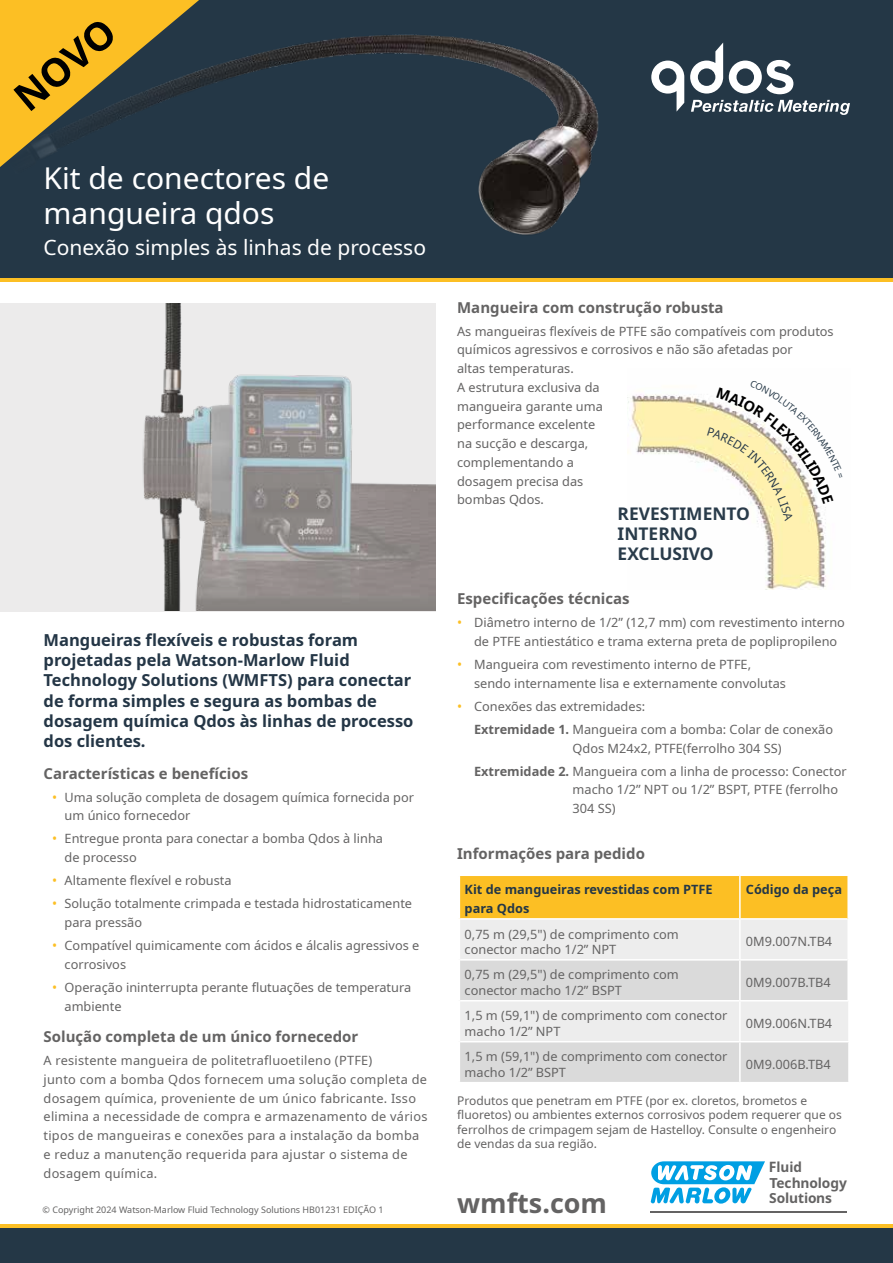
<style>
.page{position:relative;width:893px;height:1263px;background:#fff}
.page>*{position:absolute;margin:0;border:0;box-sizing:border-box;transform-origin:0 0}
.t1{font:700 39px "Noto Sans";color:#000}
.t2{font:30px/34.5px "Noto Sans";color:#fff}
.t3{font:700 27px "Noto Sans";color:#646363}
.t4{font:21px "Noto Sans";color:#fff}
.t5{font:700 17.4px/20.2px "Noto Sans";color:#293b4a}
.t6{font:700 16.5px/20.2px "Noto Sans";color:#243646}
.t7{font:700 15px "Noto Sans";color:#646363}
.t8{font:700 13.8px/15.8px "Noto Sans";letter-spacing:-.01em;color:#646363}
.t9{font:12.75px/18.8px "Noto Sans";color:#646363}
.t10{font:12.75px/18.8px "Noto Sans";letter-spacing:.02em;color:#646363}
.t11{font:700 12.75px/18.8px "Noto Sans";color:#243746}
.t12{font:12px/14.4px "Noto Sans";color:#646363}
.t13{font:9px "Noto Sans";color:#646363}
.s1{font-size:13.5px;color:#fff}
.s2{font-size:13.5px;color:#fcbf24}
.s3{font-weight:700}
.s4{font-size:14.25px}
</style>
<div class="page">
<div style="left:0;top:0;width:893px;height:298px;background:#243746"></div>
<img style="left:199px;top:34px;width:400px;height:201px">
<div style="left:0;top:280px;width:893px;height:972px;background:#fff"></div>
<div style="left:0;top:1226px;width:893px;height:37px;background:#243746"></div>
<hr style="left:0;top:1224px;width:893px;height:4px;background:#fcbf24">
<hr style="left:0;top:278px;width:893px;height:4px;background:#fcbf24">
<div style="left:460px;top:876px;width:387px;height:42px;background:#fcbf24"></div>
<div style="left:460px;top:920px;width:387px;height:39px;background:#ededed"></div>
<svg style="left:460px;top:960px;width:388px;height:122px;background:#e0e0e0"></svg>
<hr style="left:739px;top:876px;width:2px;height:42px;background:#fff">
<hr style="left:739px;top:920px;width:2px;height:39px;background:#fff">
<hr style="left:739px;top:960px;width:2px;height:40px;background:#fff">
<hr style="left:847px;top:960px;width:3px;height:40px;background:#fff">
<hr style="left:739px;top:1042px;width:2px;height:40px;background:#fff">
<hr style="left:460px;top:1000px;width:280px;height:1px;background:#fff">
<hr style="left:740px;top:1000px;width:110px;height:1px;background:#fff">
<hr style="left:739px;top:1001px;width:2px;height:40px;background:#fff">
<hr style="left:460px;top:1041px;width:280px;height:1px;background:#fff">
<hr style="left:740px;top:1041px;width:110px;height:1px;background:#fff">
<svg style="left:0;top:0;width:199px;height:167px"></svg>
<svg style="left:651px;top:61px;width:33px;height:51px"></svg>
<svg style="left:690px;top:43px;width:33px;height:51px"></svg>
<svg style="left:729px;top:60px;width:64px;height:34px"></svg>
<svg style="left:691px;top:100px;width:159px;height:15px"></svg>
<img style="left:627px;top:394px;width:199px;height:196px">
<hr style="left:650px;top:1211px;width:197px;height:2px;background:#646363">
<svg style="left:651px;top:1161px;width:114px;height:42px"></svg>
<svg style="left:0;top:303px;width:436px;height:308px;background:#c7c6c6"></svg>
<svg style="left:707px;top:394px;width:119px;height:127px"></svg>
<h1 class="t1" style="left:2px;top:81px;width:120px;rotate:-40deg">NOVO</h1>
<h2 class="t2" style="left:44px;top:162px;width:287px">Kit de conectores de mangueira qdos</h2>
<h3 class="t4" style="left:44px;top:233px;width:384px">Conexão simples às linhas de processo</h3>
<p class="t6" style="left:44px;top:630px;width:371px">Mangueiras flexíveis e robustas foram projetadas pela Watson-Marlow Fluid Technology Solutions (WMFTS) para conectar de forma simples e segura as bombas de dosagem química Qdos às linhas de processo dos clientes.</p>
<p class="t7" style="left:44px;top:763px;width:206px">Características e benefícios</p>
<p class="t9" style="left:65px;top:788px;width:351px;text-indent:-12px"><span class="s1">•</span> Uma solução completa de dosagem química fornecida por um único fornecedor</p>
<p class="t9" style="left:65px;top:830px;width:320px;text-indent:-12px"><span class="s1">•</span> Entregue pronta para conectar a bomba Qdos à linha de processo</p>
<p class="t9" style="left:52px;top:871px;width:181px"><span class="s2">•</span> Altamente flexível e robusta</p>
<p class="t9" style="left:65px;top:894px;width:349px;text-indent:-12px"><span class="s1">•</span> Solução totalmente crimpada e testada hidrostaticamente para pressão</p>
<p class="t9" style="left:65px;top:936px;width:356px;text-indent:-12px"><span class="s2">•</span> Compatível quimicamente com ácidos e álcalis agressivos e corrosivos</p>
<p class="t9" style="left:65px;top:978px;width:348px;text-indent:-12px"><span class="s2">•</span> Operação ininterrupta perante flutuações de temperatura ambiente</p>
<p class="t7" style="left:44px;top:1026px;width:316px">Solução completa de um único fornecedor</p>
<p class="t10" style="left:44px;top:1051px;width:385px">A resistente mangueira de politetrafluoetileno (PTFE)<br>junto com a bomba Qdos fornecem uma solução completa de dosagem química, proveniente de um único fabricante. Isso elimina a necessidade de compra e armazenamento de vários tipos de mangueiras e conexões para a instalação da bomba e reduz a manutenção requerida para ajustar o sistema de dosagem química.</p>
<p class="t13" style="left:43px;top:1203px;width:343px">© Copyright 2024 Watson-Marlow Fluid Technology Solutions HB01231 EDIÇÃO 1</p>
<p class="t7" style="left:457px;top:297px;width:268px">Mangueira com construção robusta</p>
<p class="t9" style="left:457px;top:322px;width:378px">As mangueiras flexíveis de PTFE são compatíveis com produtos químicos agressivos e corrosivos e não são afetadas por<br>altas temperaturas.<br>A estrutura exclusiva da<br>mangueira garante uma<br>performance excelente<br>na sucção e descarga,<br>complementando a<br>dosagem precisa das<br>bombas Qdos.</p>
<h3 class="t5" style="left:618px;top:504px;width:134px">REVESTIMENTO<br>INTERNO<br>EXCLUSIVO</h3>
<p class="t7" style="left:457px;top:588px;width:174px">Especificações técnicas</p>
<p class="t9" style="left:474px;top:614px;width:372px;text-indent:-17px"><span class="s1">•</span> Diâmetro interno de 1/2” (12,7 mm) com revestimento interno de PTFE antiestático e trama externa preta de poplipropileno</p>
<p class="t9" style="left:474px;top:655px;width:313px;text-indent:-17px"><span class="s1">•</span> Mangueira com revestimento interno de PTFE, sendo internamente lisa e externamente convolutas</p>
<p class="t9" style="left:474px;top:695px;width:360px;line-height:23px;text-indent:-17px"><span class="s2">•</span> Conexões das extremidades:<br><span class="s3">Extremidade 1.</span> Mangueira com a bomba: Colar de conexão</p>
<p class="t9" style="left:474px;top:737px;width:374px;line-height:23px;text-indent:98px">Qdos M24x2, PTFE(ferrolho 304 SS)<br><span class="s3">Extremidade 2.</span> Mangueira com a linha de processo: Conector</p>
<p class="t9" style="left:573px;top:781px;width:267px">macho 1/2” NPT ou 1/2” BSPT, PTFE (ferrolho<br>304 SS)</p>
<p class="t7" style="left:457px;top:843px;width:189px">Informações para pedido</p>
<p class="t11" style="left:465px;top:880px;width:250px">Kit de mangueiras revestidas com PTFE para Qdos</p>
<p class="t11" style="left:746px;top:880px;width:98px">Código da peça</p>
<p class="t9" style="left:465px;top:926px;width:216px;line-height:15.3px">0,75 m (29,5") de comprimento com conector macho 1/2” NPT</p>
<p class="t9" style="left:746px;top:932px;width:88px">0M9.007N.TB4</p>
<p class="t9" style="left:465px;top:967px;width:216px;line-height:15.3px">0,75 m (29,5") de comprimento com conector macho 1/2” BSPT</p>
<p class="t9" style="left:746px;top:973px;width:86px">0M9.007B.TB4</p>
<p class="t9" style="left:465px;top:1008px;width:264px;line-height:15.3px">1,5 m (59,1") de comprimento com conector macho 1/2” NPT</p>
<p class="t9" style="left:746px;top:1014px;width:88px">0M9.006N.TB4</p>
<p class="t9" style="left:465px;top:1049px;width:264px;line-height:15.3px">1,5 m (59,1") de comprimento com conector macho 1/2” BSPT</p>
<p class="t9" style="left:746px;top:1055px;width:86px">0M9.006B.TB4</p>
<p class="t12" style="left:457px;top:1094px;width:386px">Produtos que penetram em PTFE (por ex. cloretos, brometos e fluoretos) ou ambientes externos corrosivos podem requerer que os ferrolhos de crimpagem sejam de Hastelloy. Consulte o engenheiro de vendas da sua região.</p>
<h3 class="t3" style="left:457px;top:1184px;width:152px">wmfts.com</h3>
<p class="t8" style="left:769px;top:1159px;width:80px"><span class="s4">F</span>luid<br>Technology<br>Solutions</p>
</div>
